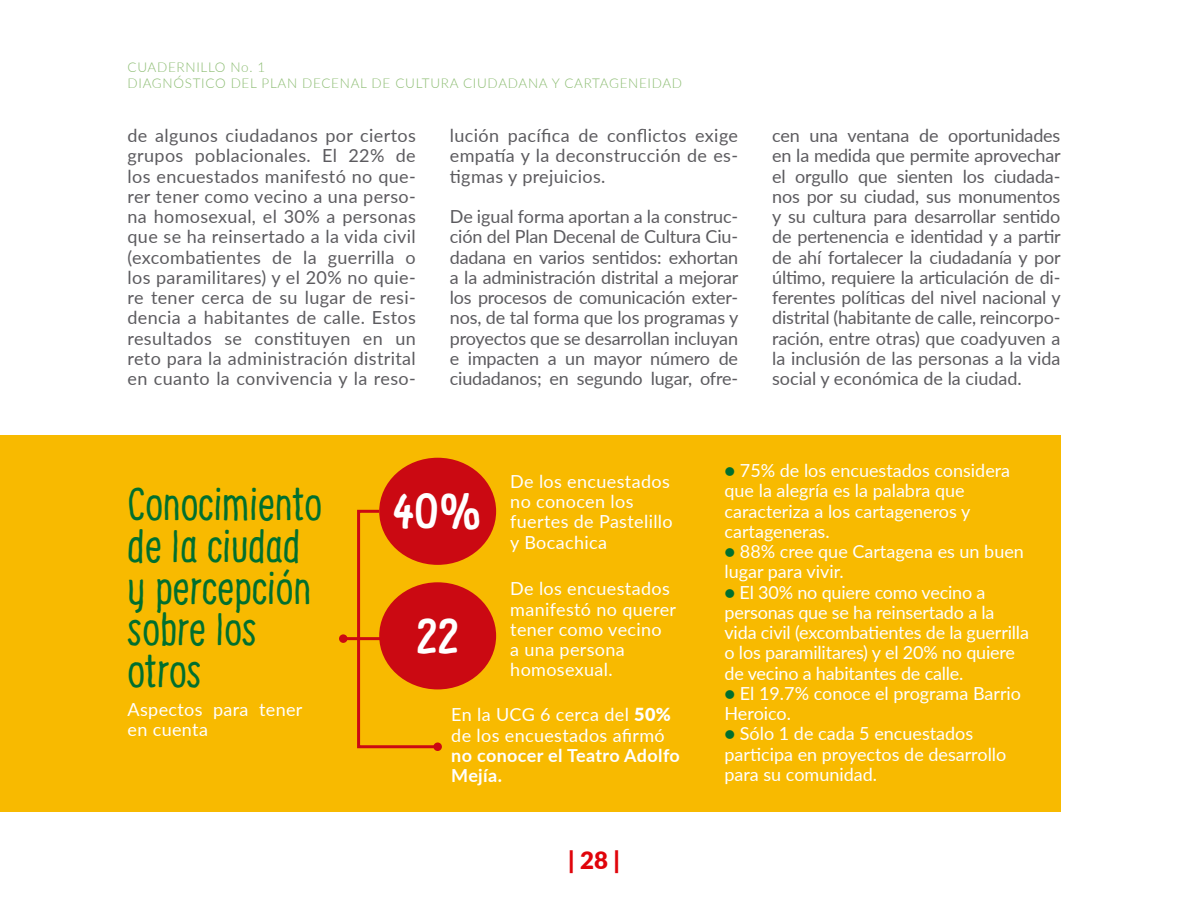
<style>
.page{position:relative;width:1188px;height:918px;background:#fff}
.page>*{position:absolute;margin:0;border:0;box-sizing:border-box;transform-origin:0 0}
.t1{font:700 condensed 48px "Supernettcn";color:#fff}
.t2{font:condensed 45px/42px "Supernettcn";color:#006f2e}
.t3{font:900 24px "Lato";color:#e0040b}
.t4{font:18px/20.2px "Lato";color:#5c5b5f;text-align:justify}
.t5{font:18px/20.2px "Lato";color:#fff}
.t6{font:18px/20.2px "Lato";letter-spacing:.02em;color:#fff}
.t7{font:700 18px/20.2px "Lato";letter-spacing:.02em;color:#fff}
.t8{font:300 13.5px/16.2px "Lato";letter-spacing:.05em;color:#8dbd73}
.s1{font-weight:900}
.s2{color:#006f2e}
</style>
<div class="page">
<div style="left:0;top:435px;width:1060px;height:377px;background:#f8ba00"></div>
<div style="left:379px;top:458px;width:117px;height:107px;background:#cb0912;border-radius:50%"></div>
<div style="left:379px;top:582px;width:117px;height:107px;background:#cb0912;border-radius:50%"></div>
<svg style="left:339px;top:634px;width:9px;height:9px"></svg>
<svg style="left:356px;top:508px;width:85px;height:242px"></svg>
<hr style="left:343px;top:637px;width:43px;height:3px;background:#cb0912">
<p class="t8" style="left:128px;top:58px;width:556px">CUADERNILLO No. 1<br>DIAGNÓSTICO DEL PLAN DECENAL DE CULTURA CIUDADANA Y CARTAGENEIDAD</p>
<p class="t4" style="left:128px;top:125px;width:290px">de algunos ciudadanos por ciertos grupos poblacionales. El 22% de los encuestados manifestó no que&shy;rer tener como vecino a una perso&shy;na homosexual, el 30% a personas que se ha reinsertado a la vida civil (excombatientes de la guerrilla o los paramilitares) y el 20% no quie&shy;re tener cerca de su lugar de resi&shy;dencia a habitantes de calle. Estos resultados se constituyen en un reto para la administración distrital en cuanto la convivencia y la reso-</p>
<p class="t4" style="left:450px;top:125px;width:290px">lución pacífica de conflictos exige empatía y la deconstrucción de es&shy;tigmas y prejuicios.</p>
<p class="t4" style="left:450px;top:206px;width:290px">De igual forma aportan a la construc&shy;ción del Plan Decenal de Cultura Ciu&shy;dadana en varios sentidos: exhortan a la administración distrital a mejorar los procesos de comunicación exter&shy;nos, de tal forma que los programas y proyectos que se desarrollan incluyan e impacten a un mayor número de ciudadanos; en segundo lugar, ofre-</p>
<p class="t4" style="left:772px;top:125px;width:290px">cen una ventana de oportunidades en la medida que permite aprovechar el orgullo que sienten los ciudada&shy;nos por su ciudad, sus monumentos y su cultura para desarrollar sentido de pertenencia e identidad y a partir de ahí fortalecer la ciudadanía y por último, requiere la articulación de di&shy;ferentes políticas del nivel nacional y distrital (habitante de calle, reincorpo&shy;ración, entre otras) que coadyuven a la inclusión de las personas a la vida social y económica de la ciudad.</p>
<h2 class="t2" style="left:128px;top:482px;width:196px">Conocimiento de la ciudad y percepción sobre los otros</h2>
<p class="t6" style="left:128px;top:699px;width:176px">Aspectos para tener en cuenta</p>
<p class="t6" style="left:510px;top:471px;width:164px">De los encuestados no conocen los fuertes de Pastelillo y Bocachica</p>
<p class="t6" style="left:510px;top:578px;width:167px">De los encuestados manifestó no querer tener como vecino<br>a una persona homosexual.</p>
<p class="t6" style="left:451px;top:704px;width:221px">En la UCG 6 cerca del <span class="s1">50% </span>de los encuestados afirmó</p>
<p class="t7" style="left:451px;top:744px;width:230px">no conocer el Teatro Adolfo<br>Mejía.</p>
<h1 class="t1" style="left:393px;top:479px;width:90px">40%</h1>
<h1 class="t1" style="left:416px;top:604px;width:44px">22</h1>
<h3 class="t3" style="left:568px;top:842px;width:53px">| 28 |</h3>
<p class="t5" style="left:725px;top:460px;width:287px"><span class="s2">●</span> 75% de los encuestados considera que la alegría es la palabra que caracteriza a los cartageneros y cartageneras.</p>
<p class="t5" style="left:725px;top:541px;width:301px"><span class="s2">●</span> 88% cree que Cartagena es un buen lugar para vivir.</p>
<p class="t5" style="left:725px;top:581px;width:306px"><span class="s2">●</span> El 30% no quiere como vecino a personas que se ha reinsertado a la vida civil (excombatientes de la guerrilla o los paramilitares) y el 20% no quiere de vecino a habitantes de calle.</p>
<p class="t5" style="left:725px;top:683px;width:298px"><span class="s2">●</span> El 19.7% conoce el programa Barrio<br>Heroico.</p>
<p class="t5" style="left:725px;top:723px;width:283px"><span class="s2">●</span> Sólo 1 de cada 5 encuestados participa en proyectos de desarrollo para su comunidad.</p>
</div>
